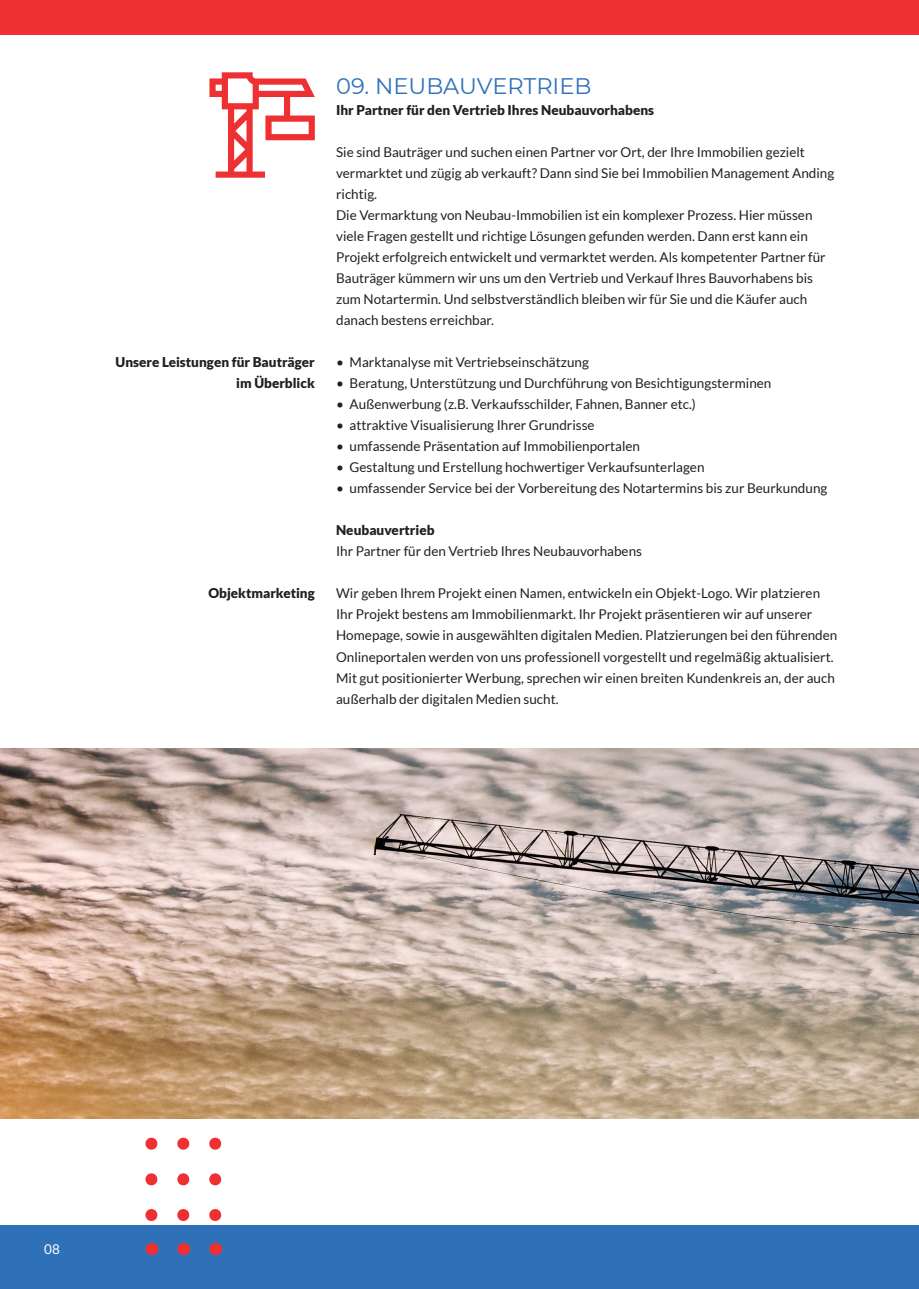
<style>
.page{position:relative;width:919px;height:1289px;background:#fff}
.page>*{position:absolute;margin:0;border:0;box-sizing:border-box;transform-origin:0 0}
.t1{font:22.5px "Montserrat";color:#2e71b9}
.t2{font:13.5px/21px "Lato";color:#231f20}
.t3{font:900 13.5px/21px "Lato";color:#231f20;text-align:right}
.t4{font:13.5px "Lato";color:#fff}
</style>
<div class="page">
<div style="left:0;top:1225px;width:918px;height:63px;background:#2e71b9"></div>
<svg style="left:145px;top:1118px;width:12px;height:103px"></svg>
<svg style="left:209px;top:1118px;width:12px;height:103px"></svg>
<svg style="left:177px;top:1118px;width:12px;height:103px"></svg>
<svg style="left:209px;top:72px;width:106px;height:106px"></svg>
<img style="left:0;top:748px;width:918px;height:370px">
<div style="left:0;top:0;width:918px;height:34px;background:#ee3033"></div>
<p class="t3" style="left:115px;top:351px;width:201px">Unsere Leistungen für Bauträger im Überblick</p>
<p class="t3" style="left:208px;top:582px;width:108px">Objektmarketing</p>
<h1 class="t1" style="left:336px;top:71px;width:257px">09. NEUBAUVERTRIEB</h1>
<p class="t3" style="left:336px;top:99px;width:319px">Ihr Partner für den Vertrieb Ihres Neubauvorhabens</p>
<p class="t2" style="left:336px;top:142px;width:499px">Sie sind Bauträger und suchen einen Partner vor Ort, der Ihre Immobilien gezielt vermarktet und zügig ab verkauft? Dann sind Sie bei Immobilien Management Anding richtig.<br>Die Vermarktung von Neubau-Immobilien ist ein komplexer Prozess. Hier müssen viele Fragen gestellt und richtige Lösungen gefunden werden. Dann erst kann ein Projekt erfolgreich entwickelt und vermarktet werden. Als kompetenter Partner für Bauträger kümmern wir uns um den Vertrieb und Verkauf Ihres Bauvorhabens bis zum Notartermin. Und selbstverständlich bleiben wir für Sie und die Käufer auch danach bestens erreichbar.</p>
<p class="t2" style="left:336px;top:352px;width:254px">• Marktanalyse mit Vertriebseinschätzung</p>
<p class="t2" style="left:336px;top:373px;width:437px">• Beratung, Unterstützung und Durchführung von Besichtigungsterminen</p>
<p class="t2" style="left:336px;top:394px;width:361px">• Außenwerbung (z.B. Verkaufsschilder, Fahnen, Banner etc.)</p>
<p class="t2" style="left:336px;top:415px;width:260px">• attraktive Visualisierung Ihrer Grundrisse</p>
<p class="t2" style="left:336px;top:436px;width:305px">• umfassende Präsentation auf Immobilienportalen</p>
<p class="t2" style="left:336px;top:457px;width:370px">• Gestaltung und Erstellung hochwertiger Verkaufsunterlagen</p>
<p class="t2" style="left:336px;top:478px;width:493px">• umfassender Service bei der Vorbereitung des Notartermins bis zur Beurkundung</p>
<p class="t3" style="left:336px;top:519px;width:100px">Neubauvertrieb</p>
<p class="t2" style="left:336px;top:541px;width:307px">Ihr Partner für den Vertrieb Ihres Neubauvorhabens</p>
<p class="t2" style="left:336px;top:583px;width:502px">Wir geben Ihrem Projekt einen Namen, entwickeln ein Objekt-Logo. Wir platzieren Ihr Projekt bestens am Immobilienmarkt. Ihr Projekt präsentieren wir auf unserer Homepage, sowie in ausgewählten digitalen Medien. Platzierungen bei den führenden Onlineportalen werden von uns professionell vorgestellt und regelmäßig aktualisiert.<br>Mit gut positionierter Werbung, sprechen wir einen breiten Kundenkreis an, der auch außerhalb der digitalen Medien sucht.</p>
<p class="t4" style="left:44px;top:1241px;width:17px">08</p>
</div>
